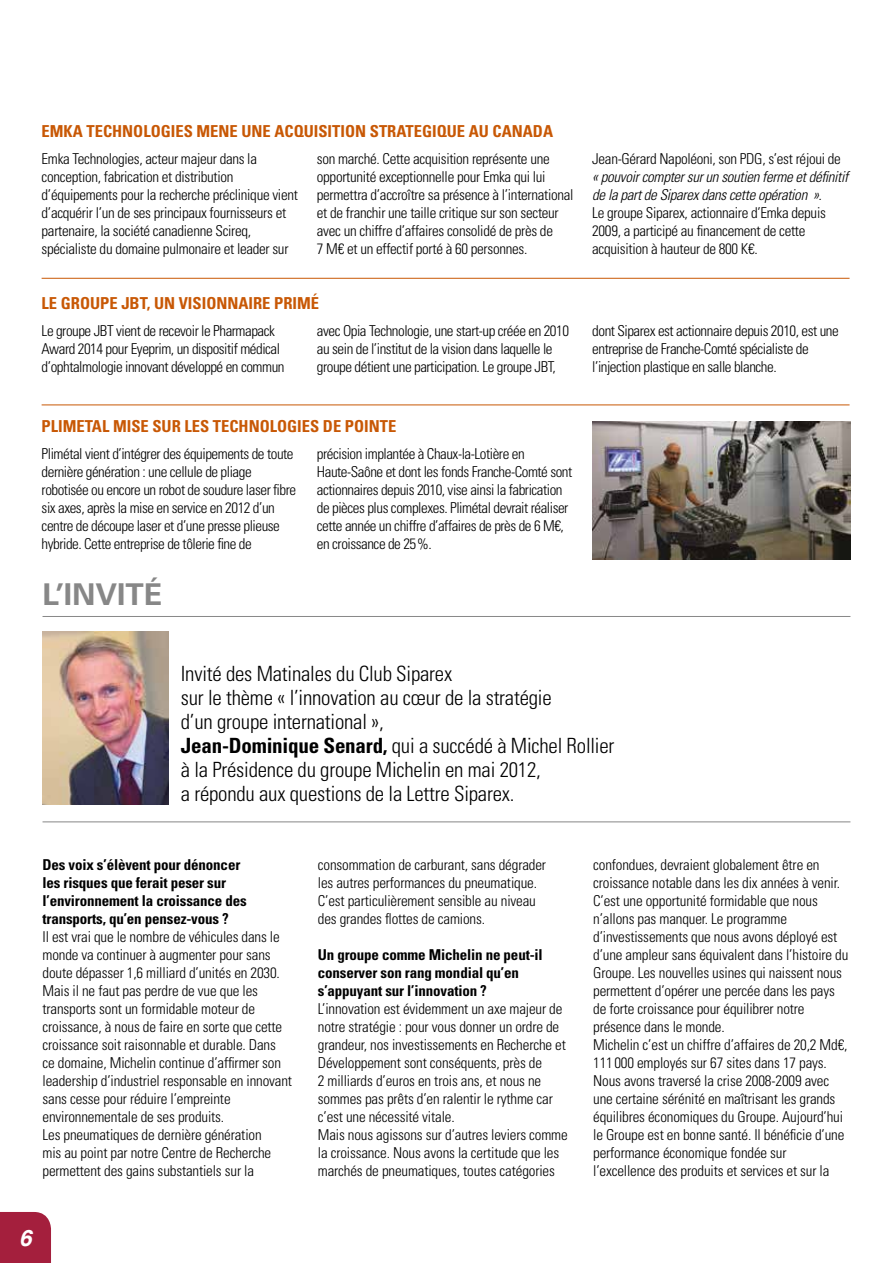
<style>
.page{position:relative;width:893px;height:1263px;background:#fff}
.page>*{position:absolute;margin:0;border:0;box-sizing:border-box;transform-origin:0 0}
.t1{font:700 30px "Univers";color:#878787}
.t2{font:italic 700 22.5px "Helvetica";color:#fff}
.t3{font:300 condensed 21px/24px "Univers LT Std";letter-spacing:-.01em;color:#000}
.t4{font:700 condensed 16.5px "Univers LT Std";color:#c85805}
.t5{font:300 condensed 15px/18px "Univers LT Std";letter-spacing:-.01em;color:#000}
.t6{font:300 condensed 15px/18px "Univers LT Std";letter-spacing:-.03em;color:#000}
.t7{font:700 condensed 15px/18px "Univers LT Std";letter-spacing:-.01em;color:#000}
.t8{font:italic 300 condensed 15px/18px "Univers LT Std";letter-spacing:-.02em;color:#000}
.s1{font-weight:700}
</style>
<div class="page">
<div style="left:0;top:1212px;width:51px;height:51px;background:#a41f3d"></div>
<hr style="left:43px;top:616px;width:807px;height:1px;background:#878787">
<hr style="left:43px;top:821px;width:807px;height:1px;background:#878787">
<img style="left:43px;top:631px;width:125px;height:173px">
<hr style="left:42px;top:278px;width:807px;height:1px;background:#c85805">
<hr style="left:42px;top:404px;width:807px;height:1px;background:#c85805">
<img style="left:592px;top:421px;width:258px;height:139px">
<p class="t4" style="left:42px;top:121px;width:513px">EMKA TECHNOLOGIES MENE UNE ACQUISITION STRATEGIQUE AU CANADA</p>
<p class="t5" style="left:42px;top:149px;width:258px">Emka Technologies, acteur majeur dans la conception, fabrication et distribution d’équipements pour la recherche préclinique vient d’acquérir l’un de ses principaux fournisseurs et partenaire, la société canadienne Scireq, spécialiste du domaine pulmonaire et leader sur</p>
<p class="t5" style="left:317px;top:149px;width:258px">son marché. Cette acquisition représente une opportunité exceptionnelle pour Emka qui lui permettra d’accroître sa présence à l’international et de franchir une taille critique sur son secteur avec un chiffre d’affaires consolidé de près de<br>7 M€ et un effectif porté à 60 personnes.</p>
<p class="t5" style="left:592px;top:149px;width:250px">Jean-Gérard Napoléoni, son PDG, s’est réjoui de</p>
<p class="t8" style="left:592px;top:167px;width:258px">« pouvoir compter sur un soutien ferme et définitif de la part de Siparex dans cette opération ».</p>
<p class="t5" style="left:592px;top:203px;width:235px">Le groupe Siparex, actionnaire d’Emka depuis<br>2009, a participé au financement de cette acquisition à hauteur de 800 K€.</p>
<p class="t4" style="left:42px;top:293px;width:279px">LE GROUPE JBT, UN VISIONNAIRE PRIMÉ</p>
<p class="t6" style="left:42px;top:322px;width:244px">Le groupe JBT vient de recevoir le Pharmapack<br>Award 2014 pour Eyeprim, un dispositif médical d’ophtalmologie innovant développé en commun</p>
<p class="t6" style="left:317px;top:322px;width:254px">avec Opia Technologie, une start-up créée en 2010 au sein de l’institut de la vision dans laquelle le groupe détient une participation. Le groupe JBT,</p>
<p class="t6" style="left:592px;top:322px;width:248px">dont Siparex est actionnaire depuis 2010, est une entreprise de Franche-Comté spécialiste de l’injection plastique en salle blanche.</p>
<p class="t4" style="left:42px;top:416px;width:356px">PLIMETAL MISE SUR LES TECHNOLOGIES DE POINTE</p>
<p class="t6" style="left:42px;top:444px;width:256px">Plimétal vient d’intégrer des équipements de toute dernière génération : une cellule de pliage robotisée ou encore un robot de soudure laser fibre six axes, après la mise en service en 2012 d’un centre de découpe laser et d’une presse plieuse hybride. Cette entreprise de tôlerie fine de</p>
<p class="t6" style="left:317px;top:444px;width:257px">précision implantée à Chaux-la-Lotière en Haute-Saône et dont les fonds Franche-Comté sont actionnaires depuis 2010, vise ainsi la fabrication de pièces plus complexes. Plimétal devrait réaliser cette année un chiffre d’affaires de près de 6 M€, en croissance de 25%.</p>
<h1 class="t1" style="left:43px;top:576px;width:121px">L’INVITÉ</h1>
<p class="t3" style="left:181px;top:662px;width:435px">Invité des Matinales du Club Siparex<br>sur le thème « l’innovation au cœur de la stratégie<br>d’un groupe international »,<br><span class="s1">Jean-Dominique Senard,</span> qui a succédé à Michel Rollier à la Présidence du groupe Michelin en mai 2012,<br>a répondu aux questions de la Lettre Siparex.</p>
<p class="t7" style="left:43px;top:855px;width:206px">Des voix s’élèvent pour dénoncer les risques que ferait peser sur l’environnement la croissance des transports, qu’en pensez-vous ?</p>
<p class="t5" style="left:43px;top:927px;width:251px">Il est vrai que le nombre de véhicules dans le monde va continuer à augmenter pour sans doute dépasser 1,6 milliard d’unités en 2030.<br>Mais il ne faut pas perdre de vue que les transports sont un formidable moteur de croissance, à nous de faire en sorte que cette croissance soit raisonnable et durable. Dans<br>ce domaine, Michelin continue d’affirmer son leadership d’industriel responsable en innovant sans cesse pour réduire l’empreinte environnementale de ses produits.<br>Les pneumatiques de dernière génération<br>mis au point par notre Centre de Recherche permettent des gains substantiels sur la</p>
<h2 class="t2" style="left:19px;top:1219px;width:14px">6</h2>
<p class="t5" style="left:318px;top:855px;width:230px">consommation de carburant, sans dégrader les autres performances du pneumatique.<br>C’est particulièrement sensible au niveau des grandes flottes de camions.</p>
<p class="t7" style="left:318px;top:945px;width:226px">Un groupe comme Michelin ne peut-il conserver son rang mondial qu’en s’appuyant sur l’innovation ?</p>
<p class="t5" style="left:318px;top:999px;width:251px">L’innovation est évidemment un axe majeur de notre stratégie : pour vous donner un ordre de grandeur, nos investissements en Recherche et Développement sont conséquents, près de<br>2 milliards d’euros en trois ans, et nous ne sommes pas prêts d’en ralentir le rythme car c’est une nécessité vitale.<br>Mais nous agissons sur d’autres leviers comme la croissance. Nous avons la certitude que les marchés de pneumatiques, toutes catégories</p>
<p class="t5" style="left:593px;top:855px;width:257px">confondues, devraient globalement être en croissance notable dans les dix années à venir.<br>C’est une opportunité formidable que nous n’allons pas manquer. Le programme d’investissements que nous avons déployé est d’une ampleur sans équivalent dans l’histoire du Groupe. Les nouvelles usines qui naissent nous permettent d’opérer une percée dans les pays de forte croissance pour équilibrer notre présence dans le monde.<br>Michelin c’est un chiffre d’affaires de 20,2 Md€, 111000 employés sur 67 sites dans 17 pays.<br>Nous avons traversé la crise 2008-2009 avec une certaine sérénité en maîtrisant les grands équilibres économiques du Groupe. Aujourd’hui le Groupe est en bonne santé. Il bénéficie d’une performance économique fondée sur l’excellence des produits et services et sur la</p>
</div>
